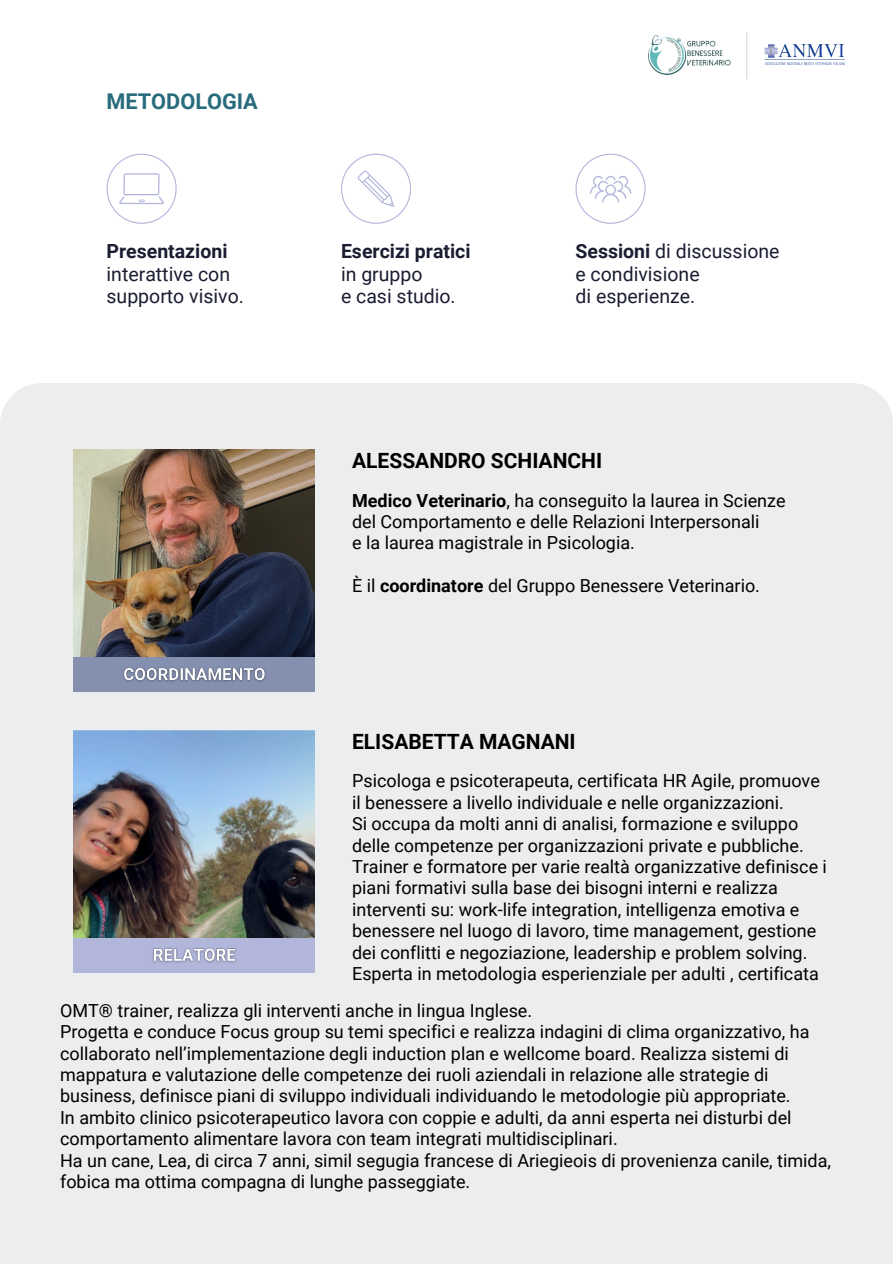
<style>
.page{position:relative;width:893px;height:1264px;background:#fff}
.page>*{position:absolute;margin:0;border:0;box-sizing:border-box;transform-origin:0 0}
.t1{font:700 21.75px "Roboto";color:#286b7c}
.t2{font:700 21px "Roboto";color:#000}
.t3{font:19.5px/22.5px "Roboto";color:#1b1d32}
.t4{font:18px/21.3px "Roboto";color:#000}
.s1{font-weight:700}
</style>
<div class="page">
<svg style="left:106px;top:154px;width:70px;height:69px"></svg>
<svg style="left:575px;top:154px;width:70px;height:69px"></svg>
<svg style="left:341px;top:154px;width:70px;height:69px"></svg>
<div style="left:0;top:383px;width:892px;height:880px;background:#ebedef"></div>
<img style="left:73px;top:449px;width:242px;height:208px">
<div style="left:73px;top:657px;width:242px;height:35px;background:#8590b0"></div>
<img style="left:123px;top:667px;width:143px;height:15px">
<img style="left:73px;top:730px;width:242px;height:207px">
<div style="left:73px;top:937px;width:242px;height:35px;background:#b2b6db"></div>
<img style="left:152px;top:948px;width:84px;height:15px">
<img style="left:764px;top:44px;width:81px;height:22px">
<img style="left:648px;top:35px;width:82px;height:40px">
<hr style="left:746px;top:33px;width:1px;height:46px;background:#d4d4d8">
<p class="t1" style="left:106px;top:89px;width:153px">METODOLOGIA</p>
<h2 class="t3" style="left:106px;top:240px;width:139px"><span class="s1">Presentazioni </span>interattive con supporto visivo.</h2>
<h1 class="t3" style="left:341px;top:240px;width:131px"><span class="s1">Esercizi pratici </span>in gruppo<br>e casi studio.</h1>
<h2 class="t3" style="left:575px;top:240px;width:206px"><span class="s1">Sessioni</span> di discussione e condivisione<br>di esperienze.</h2>
<p class="t2" style="left:352px;top:449px;width:251px">ALESSANDRO SCHIANCHI</p>
<p class="t4" style="left:352px;top:490px;width:435px"><span class="s1">Medico Veterinario</span>, ha conseguito la laurea in Scienze del Comportamento e delle Relazioni Interpersonali<br>e la laurea magistrale in Psicologia.</p>
<h2 class="t4" style="left:352px;top:575px;width:409px">È il <span class="s1">coordinatore</span> del Gruppo Benessere Veterinario.</h2>
<p class="t2" style="left:352px;top:729px;width:225px">ELISABETTA MAGNANI</p>
<h2 class="t4" style="left:352px;top:770px;width:476px">Psicologa e psicoterapeuta, certificata HR Agile, promuove il benessere a livello individuale e nelle organizzazioni.<br>Si occupa da molti anni di analisi, formazione e sviluppo delle competenze per organizzazioni private e pubbliche.<br>Trainer e formatore per varie realtà organizzative definisce i piani formativi sulla base dei bisogni interni e realizza interventi su: work-life integration, intelligenza emotiva e benessere nel luogo di lavoro, time management, gestione dei conflitti e negoziazione, leadership e problem solving.<br>Esperta in metodologia esperienziale per adulti , certificata</h2>
<p class="t4" style="left:60px;top:1000px;width:772px">OMT® trainer, realizza gli interventi anche in lingua Inglese.<br>Progetta e conduce Focus group su temi specifici e realizza indagini di clima organizzativo, ha collaborato nell’implementazione degli induction plan e wellcome board. Realizza sistemi di mappatura e valutazione delle competenze dei ruoli aziendali in relazione alle strategie di business, definisce piani di sviluppo individuali individuando le metodologie più appropriate.<br>In ambito clinico psicoterapeutico lavora con coppie e adulti, da anni esperta nei disturbi del comportamento alimentare lavora con team integrati multidisciplinari.<br>Ha un cane, Lea, di circa 7 anni, simil segugia francese di Ariegieois di provenienza canile, timida, fobica ma ottima compagna di lunghe passeggiate.</p>
</div>
